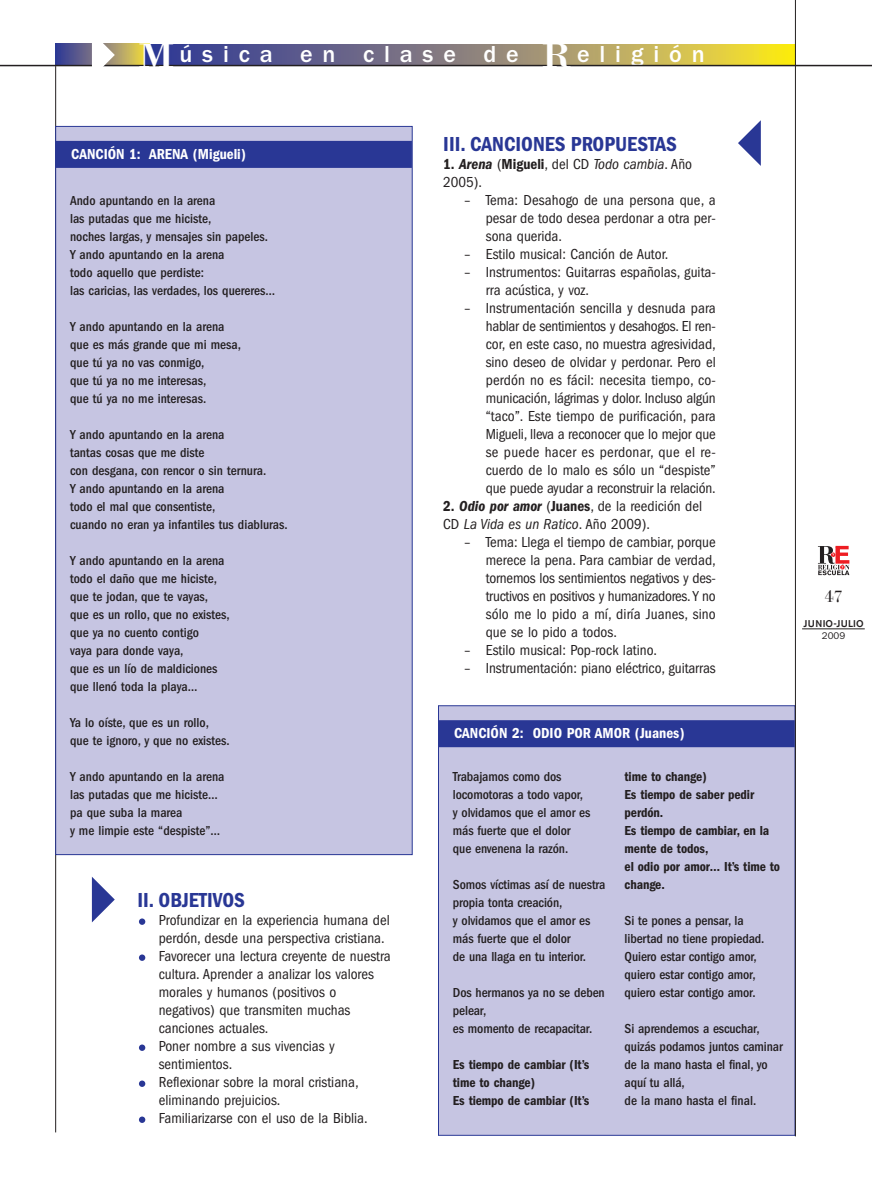
<style>
.page{position:relative;width:872px;height:1191px;background:#fff}
.page>*{position:absolute;margin:0;border:0;box-sizing:border-box;transform-origin:0 0}
.t1{font:35.1px "Bodoni";color:#fff;scale:1.2 1}
.t2{font:500 24px "Franklin Gothic";letter-spacing:.41em;color:#fff}
.t3{font:600 condensed 21px "Franklin Gothic";color:#293795}
.t4{font:18px "Bodoni Laser";color:#231f20}
.t5{font:condensed 15px/18px "Franklin Gothic";color:#231f20}
.t6{font:600 condensed 15px "Franklin Gothic";color:#fff}
.t7{font:500 condensed 13.5px/18px "Franklin Gothic";color:#231f20}
.t8{font:600 condensed 13.5px/18px "Franklin Gothic";letter-spacing:-.01em;color:#231f20}
.t9{font:500 9.75px "Akzidenz Grotesk BE";letter-spacing:.04em;color:#231f20}
.t10{font:9.75px "Franklin Gothic";color:#231f20}
.s1{font-weight:600}
.s2{font-weight:600;font-style:italic}
.s3{font-style:italic}
</style>
<div class="page">
<hr style="left:55px;top:66px;width:1px;height:1066px;background:#231f20">
<svg style="left:818px;top:546px;width:31px;height:29px"></svg>
<hr style="left:802px;top:628px;width:62px;height:1px;background:#231f20">
<svg style="left:56px;top:44px;width:89px;height:21px"></svg>
<svg style="left:145px;top:44px;width:650px;height:21px;background:#8f8671"></svg>
<svg style="left:92px;top:877px;width:23px;height:45px"></svg>
<div style="left:139px;top:1116px;width:6px;height:7px;background:#293795;border-radius:50%"></div>
<div style="left:139px;top:1080px;width:6px;height:7px;background:#293795;border-radius:50%"></div>
<div style="left:139px;top:1044px;width:6px;height:7px;background:#293795;border-radius:50%"></div>
<div style="left:139px;top:954px;width:6px;height:7px;background:#293795;border-radius:50%"></div>
<div style="left:139px;top:918px;width:6px;height:7px;background:#293795;border-radius:50%"></div>
<div style="left:56px;top:127px;width:356px;height:727px;background:#c6c5e2"></div>
<div style="left:55px;top:141px;width:357px;height:27px;background:#293795"></div>
<div style="left:439px;top:706px;width:355px;height:429px;background:#c6c5e2"></div>
<div style="left:438px;top:720px;width:356px;height:27px;background:#293795"></div>
<svg style="left:738px;top:120px;width:23px;height:46px"></svg>
<hr style="left:0;top:65px;width:872px;height:1px;background:#231f20">
<svg style="left:92px;top:43px;width:23px;height:24px"></svg>
<hr style="left:795px;top:0;width:1px;height:1136px;background:#231f20">
<h1 class="t1" style="left:139px;top:35px;width:31px">M</h1>
<h1 class="t1" style="left:541px;top:35px;width:27px">R</h1>
<h2 class="t2" style="left:179px;top:46px;width:341px">úsica en clase de</h2>
<h2 class="t2" style="left:577px;top:46px;width:129px">eligión</h2>
<p class="t6" style="left:71px;top:148px;width:176px">CANCIÓN 1: ARENA (Migueli)</p>
<p class="t7" style="left:70px;top:192px;width:207px">Ando apuntando en la arena<br>las putadas que me hiciste,<br>noches largas, y mensajes sin papeles.<br>Y ando apuntando en la arena<br>todo aquello que perdiste:<br>las caricias, las verdades, los quereres…</p>
<p class="t7" style="left:70px;top:318px;width:172px">Y ando apuntando en la arena que es más grande que mi mesa, que tú ya no vas conmigo,<br>que tú ya no me interesas,<br>que tú ya no me interesas.</p>
<p class="t7" style="left:70px;top:426px;width:219px">Y ando apuntando en la arena<br>tantas cosas que me diste<br>con desgana, con rencor o sin ternura.<br>Y ando apuntando en la arena<br>todo el mal que consentiste,<br>cuando no eran ya infantiles tus diabluras.</p>
<p class="t7" style="left:70px;top:552px;width:161px">Y ando apuntando en la arena todo el daño que me hiciste, que te jodan, que te vayas, que es un rollo, que no existes, que ya no cuento contigo<br>vaya para donde vaya,<br>que es un lío de maldiciones que llenó toda la playa…</p>
<p class="t7" style="left:70px;top:714px;width:161px">Ya lo oíste, que es un rollo, que te ignoro, y que no existes.</p>
<p class="t7" style="left:70px;top:768px;width:156px">Y ando apuntando en la arena las putadas que me hiciste… pa que suba la marea<br>y me limpie este “despiste”…</p>
<h3 class="t3" style="left:137px;top:893px;width:109px">II. OBJETIVOS</h3>
<p class="t5" style="left:159px;top:912px;width:234px">Profundizar en la experiencia humana del perdón, desde una perspectiva cristiana.<br>Favorecer una lectura creyente de nuestra cultura. Aprender a analizar los valores morales y humanos (positivos o negativos) que transmiten muchas canciones actuales.<br>Poner nombre a sus vivencias y sentimientos.<br>Reflexionar sobre la moral cristiana, eliminando prejuicios.<br>Familiarizarse con el uso de la Biblia.</p>
<h3 class="t3" style="left:443px;top:137px;width:235px">III. CANCIONES PROPUESTAS</h3>
<p class="t5" style="left:443px;top:156px;width:250px"><span class="s1">1.</span> <span class="s2">Arena</span> (<span class="s1">Migueli</span>, del CD <span class="s3">Todo cambia</span>. Año<br>2005).</p>
<p class="t5" style="left:486px;top:192px;width:231px;text-align:justify;text-indent:-21px">– Tema: Desahogo de una persona que, a pesar de todo desea perdonar a otra per&shy;sona querida.</p>
<p class="t5" style="left:464px;top:246px;width:205px">– Estilo musical: Canción de Autor.</p>
<p class="t5" style="left:486px;top:264px;width:231px;text-indent:-21px">– Instrumentos: Guitarras españolas, guita&shy;rra acústica, y voz.</p>
<p class="t5" style="left:486px;top:300px;width:231px;text-align:justify;text-indent:-21px">– Instrumentación sencilla y desnuda para hablar de sentimientos y desahogos. El ren&shy;cor, en este caso, no muestra agresividad, sino deseo de olvidar y perdonar. Pero el perdón no es fácil: necesita tiempo, co&shy;municación, lágrimas y dolor. Incluso algún “taco”. Este tiempo de purificación, para Migueli, lleva a reconocer que lo mejor que se puede hacer es perdonar, que el re&shy;cuerdo de lo malo es sólo un “despiste” que puede ayudar a reconstruir la relación.</p>
<p class="t5" style="left:443px;top:498px;width:260px"><span class="s1">2.</span> <span class="s2">Odio por amor</span> (<span class="s1">Juanes</span>, de la reedición del<br>CD <span class="s3">La Vida es un Ratico</span>. Año 2009).</p>
<p class="t5" style="left:486px;top:534px;width:231px;text-align:justify;text-indent:-21px">– Tema: Llega el tiempo de cambiar, porque merece la pena. Para cambiar de verdad, tornemos los sentimientos negativos y des&shy;tructivos en positivos y humanizadores. Y no sólo me lo pido a mí, diría Juanes, sino que se lo pido a todos.</p>
<p class="t5" style="left:464px;top:642px;width:194px">– Estilo musical: Pop-rock latino.</p>
<p class="t5" style="left:464px;top:660px;width:253px">– Instrumentación: piano eléctrico, guitarras</p>
<p class="t6" style="left:454px;top:728px;width:232px">CANCIÓN 2: ODIO POR AMOR (Juanes)</p>
<p class="t7" style="left:453px;top:768px;width:139px">Trabajamos como dos locomotoras a todo vapor, y olvidamos que el amor es más fuerte que el dolor que envenena la razón.</p>
<p class="t7" style="left:453px;top:876px;width:154px">Somos víctimas así de nuestra propia tonta creación,<br>y olvidamos que el amor es más fuerte que el dolor<br>de una llaga en tu interior.</p>
<p class="t7" style="left:453px;top:984px;width:153px">Dos hermanos ya no se deben pelear,<br>es momento de recapacitar.</p>
<p class="t8" style="left:453px;top:1056px;width:138px">Es tiempo de cambiar (It’s time to change)<br>Es tiempo de cambiar (It’s</p>
<p class="t8" style="left:624px;top:768px;width:157px">time to change)<br>Es tiempo de saber pedir perdón.<br>Es tiempo de cambiar, en la mente de todos,<br>el odio por amor… It’s time to change.</p>
<p class="t7" style="left:624px;top:912px;width:141px">Si te pones a pensar, la libertad no tiene propiedad.<br>Quiero estar contigo amor, quiero estar contigo amor, quiero estar contigo amor.</p>
<p class="t7" style="left:624px;top:1020px;width:160px">Si aprendemos a escuchar, quizás podamos juntos caminar de la mano hasta el final, yo aquí tu allá,<br>de la mano hasta el final.</p>
<p class="t4" style="left:825px;top:585px;width:19px">47</p>
<p class="t9" style="left:803px;top:620px;width:61px">JUNIO-JULIO</p>
<p class="t10" style="left:822px;top:632px;width:25px">2009</p>
</div>
